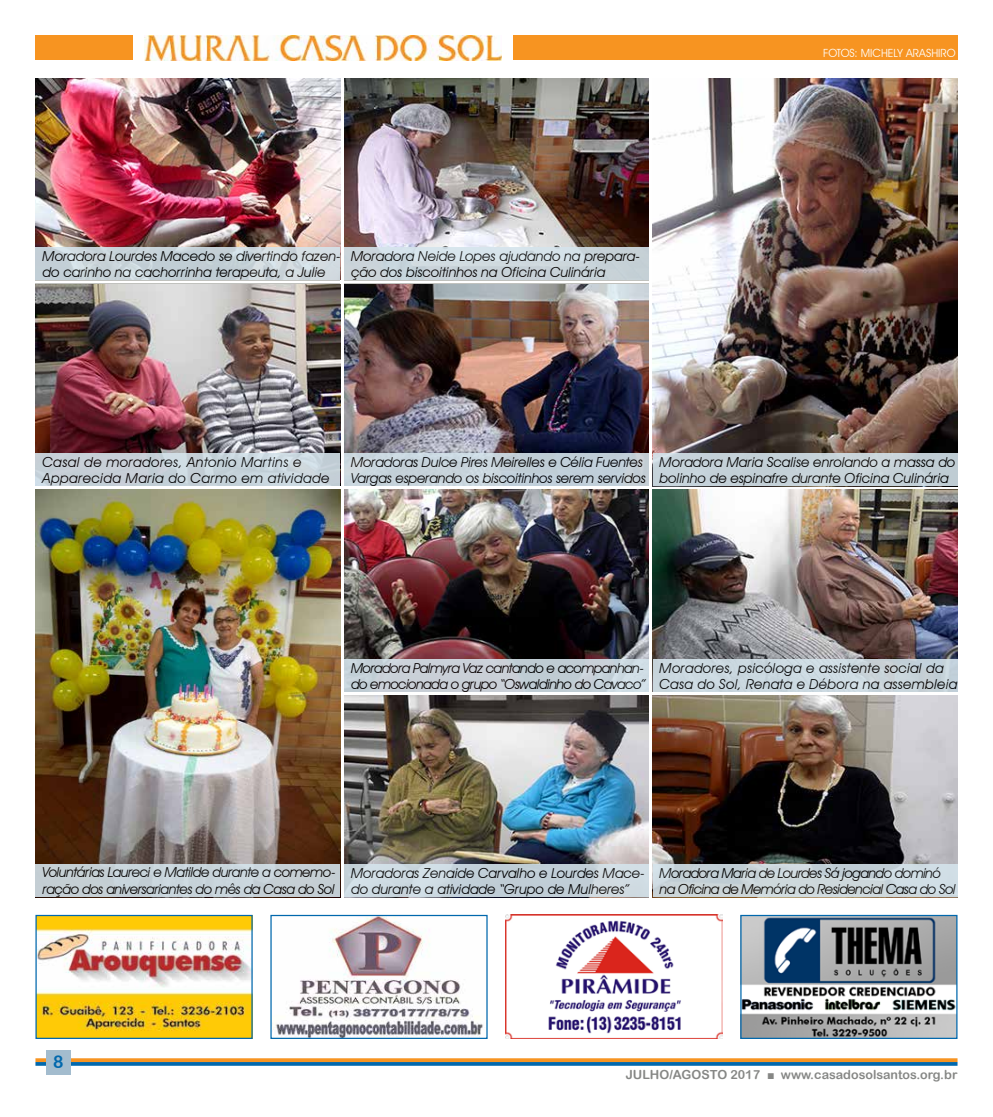
<style>
.page{position:relative;width:993px;height:1117px;background:#fff}
.page>*{position:absolute;margin:0;border:0;box-sizing:border-box;transform-origin:0 0}
.t1{font:17.5px "Arial Rounded MT Bold";color:#0168ad}
.t2{font:italic 13.75px/16.5px "Avant Garde IT Cby BT";color:#000}
.t3{font:italic 13.75px/16.5px "Avant Garde IT Cby BT";letter-spacing:-.04em;color:#000}
.t4{font:italic 13.75px/16.5px "Avant Garde IT Cby BT";letter-spacing:-.03em;color:#000}
.t5{font:italic 13.75px/16.5px "Avant Garde IT Cby BT";letter-spacing:.02em;color:#000}
.t6{font:italic 13.75px/16.2px "Avant Garde IT Cby BT";letter-spacing:.03em;color:#000}
.t7{font:12.5px "Arial Rounded MT Bold";color:#868785}
.t8{font:11.25px "Avant Garde IT Cby BT";color:#fff}
.s1{font-family:"Arial"}
</style>
<div class="page">
<svg style="left:35px;top:1061px;width:922px;height:4px;background:#427489"></svg>
<svg style="left:35px;top:1058px;width:922px;height:3px;background:#f79d35"></svg>
<div style="left:46px;top:1049px;width:25px;height:25px;background:#a3bcce"></div>
<div style="left:35px;top:35px;width:98px;height:25px;background:#f79421"></div>
<div style="left:375px;top:35px;width:582px;height:25px;background:#f79421"></div>
<img style="left:37px;top:916px;width:213px;height:120px">
<div style="left:35px;top:914px;width:217px;height:124px;border:1px solid #0168ad"></div>
<img style="left:272px;top:916px;width:213px;height:120px">
<div style="left:270px;top:914px;width:217px;height:124px;border:1px solid #0168ad"></div>
<img style="left:505px;top:914px;width:217px;height:124px">
<img style="left:742px;top:916px;width:213px;height:120px">
<div style="left:740px;top:914px;width:217px;height:124px;border:1px solid #0168ad"></div>
<img style="left:344px;top:695px;width:304px;height:202px">
<img style="left:35px;top:78px;width:305px;height:169px">
<img style="left:652px;top:78px;width:305px;height:375px">
<img style="left:344px;top:78px;width:304px;height:169px">
<img style="left:344px;top:284px;width:304px;height:169px">
<img style="left:35px;top:284px;width:305px;height:169px">
<img style="left:35px;top:489px;width:305px;height:408px">
<div style="left:324px;top:33px;width:188px;height:30px;background:linear-gradient(to right,#fff,#fff)"></div>
<img style="left:144px;top:35px;width:357px;height:25px">
<img style="left:344px;top:490px;width:304px;height:169px">
<div style="left:35px;top:453px;width:305px;height:33px;background:linear-gradient(to right,#c6cdd6,#cad8e0)"></div>
<img style="left:652px;top:695px;width:305px;height:202px">
<img style="left:652px;top:489px;width:305px;height:170px">
<div style="left:35px;top:863px;width:305px;height:33px;background:#c6d0d5"></div>
<svg style="left:35px;top:247px;width:305px;height:33px;background:#c9d4da"></svg>
<svg style="left:344px;top:247px;width:304px;height:33px;background:#cbd7dd"></svg>
<div style="left:344px;top:453px;width:304px;height:33px;background:#c4d1da"></div>
<div style="left:344px;top:864px;width:304px;height:32px;background:linear-gradient(to right,#cad8e1,#c6d2da)"></div>
<div style="left:652px;top:659px;width:305px;height:32px;background:#cad7df"></div>
<div style="left:652px;top:453px;width:305px;height:33px;background:#c5d1d8"></div>
<div style="left:652px;top:864px;width:305px;height:32px;background:linear-gradient(to right,#c7d2d6,#cedbe1)"></div>
<div style="left:344px;top:659px;width:304px;height:32px;background:linear-gradient(to right,#c7ced6,#c8d4db)"></div>
<p class="t8" style="left:822px;top:47px;width:134px">FOTOS: MICHELY ARASHIRO</p>
<p class="t2" style="left:43px;top:247px;width:299px">Moradora Lourdes Macedo se divertindo fazen&shy;do carinho na cachorrinha terapeuta, a Julie</p>
<p class="t2" style="left:351px;top:247px;width:290px">Moradora Neide Lopes ajudando na prepara&shy;ção dos biscoitinhos na Oficina Culinária</p>
<p class="t6" style="left:43px;top:453px;width:288px">Casal de moradores, Antonio Martins e<br>Apparecida Maria do Carmo em atividade</p>
<p class="t2" style="left:351px;top:453px;width:296px">Moradoras Dulce Pires Meirelles e Célia Fuentes<br>Vargas esperando os biscoitinhos serem servidos</p>
<p class="t2" style="left:659px;top:453px;width:297px">Moradora Maria Scalise enrolando a massa do bolinho de espinafre durante Oficina Culinária</p>
<p class="t3" style="left:351px;top:659px;width:296px">Moradora Palmyra Vaz cantando e acompanhan&shy;do emocionada o grupo “Oswaldinho do Cavaco”</p>
<p class="t5" style="left:659px;top:659px;width:299px">Moradores, psicóloga e assistente social da<br>Casa do Sol, Renata e Débora na assembleia</p>
<p class="t4" style="left:43px;top:863px;width:294px">Voluntárias Laureci e Matilde durante a comemo&shy;ração dos aniversariantes do mês da Casa do Sol</p>
<p class="t2" style="left:351px;top:864px;width:295px">Moradoras Zenaide Carvalho e Lourdes Mace&shy;do durante a atividade “Grupo de Mulheres”</p>
<p class="t3" style="left:659px;top:864px;width:297px">Moradora Maria de Lourdes Sá jogando dominó na Oficina de Memória do Residencial Casa do Sol</p>
<p class="t1" style="left:53px;top:1051px;width:12px">8</p>
<p class="t7" style="left:625px;top:1066px;width:333px">JULHO/AGOSTO 2017 <span class="s1">■</span> www.casadosolsantos.org.br</p>
</div>
